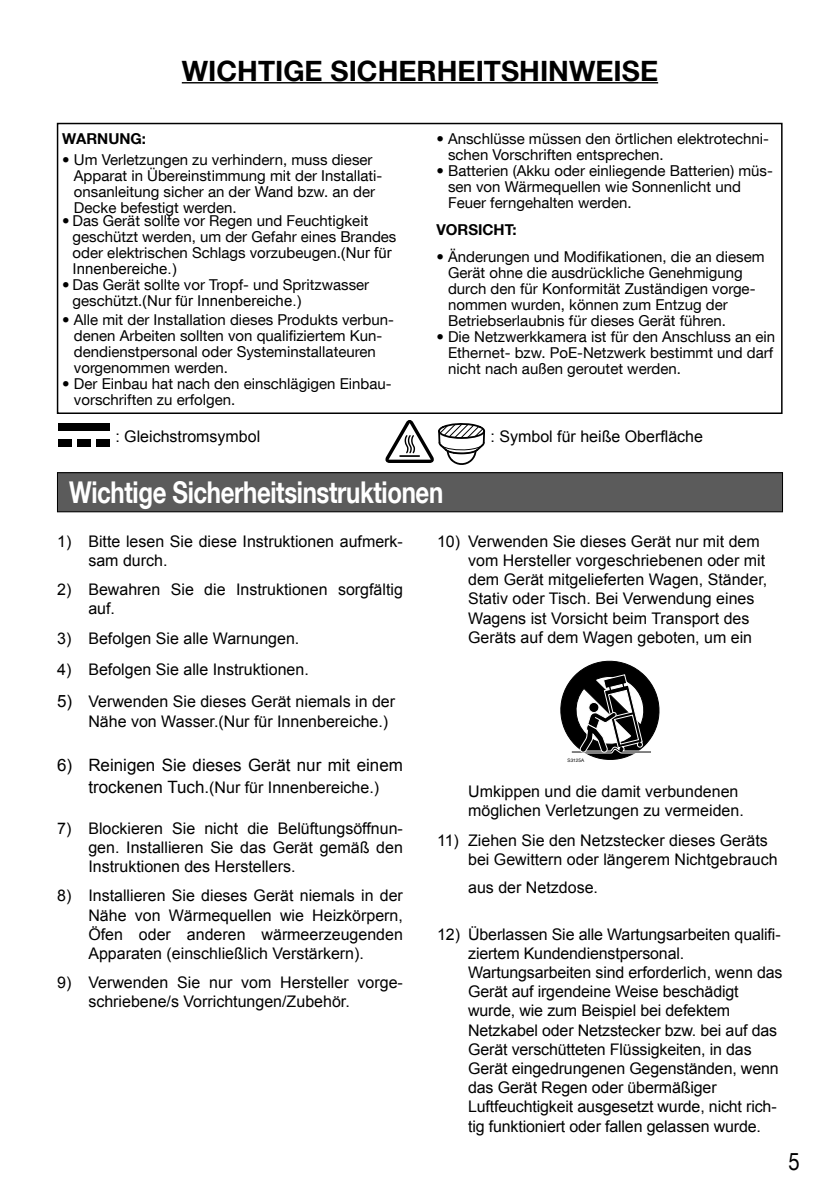
<style>
.page{position:relative;width:840px;height:1191px;background:#fff}
.page>*{position:absolute;margin:0;border:0;box-sizing:border-box;transform-origin:0 0}
.t1{font:700 30px "Helvetica Neue LT Com";letter-spacing:-.015em;color:#fff;scale:.8 1}
.t2{font:700 28px "Helvetica Neue LT Com";color:#000}
.t3{font:24px "Helvetica Neue LT Com";color:#000;scale:.85 1}
.t4{font:17px "Arial";color:#000}
.t5{font:16px/19.2px "Arial";color:#000}
.t6{font:15px/16px "Helvetica Neue LT Com";color:#000}
.t7{font:15px "Arial";color:#000}
.t8{font:700 15px "Helvetica Neue LT Com";color:#000}
.t9{font:4.8px "Helvetica Neue LT";color:#000}
.s1{font-family:"Arial"}
.s2{font-family:"Helvetica Neue LT Com"}
.s3{font-size:17px}
</style>
<div class="page">
<div style="left:57px;top:472px;width:726px;height:40px;background:#5b5b5b"></div>
<div style="left:57px;top:472px;width:726px;height:40px;border:1px solid #000"></div>
<hr style="left:182px;top:82px;width:476px;height:1px;background:#000">
<div style="left:57px;top:123px;width:726px;height:291px;border:2px solid #000"></div>
<svg style="left:560px;top:660px;width:100px;height:100px"></svg>
<div style="left:59px;top:423px;width:51px;height:7px;background:#000"></div>
<div style="left:59px;top:439px;width:13px;height:8px;background:#000"></div>
<div style="left:97px;top:439px;width:13px;height:8px;background:#000"></div>
<div style="left:78px;top:439px;width:13px;height:8px;background:#000"></div>
<svg style="left:385px;top:420px;width:101px;height:45px"></svg>
<h2 class="t2" style="left:182px;top:61px;width:478px">WICHTIGE SICHERHEITSHINWEISE</h2>
<p class="t8" style="left:62px;top:133px;width:85px">WARNUNG:</p>
<p class="t6" style="left:74px;top:154px;width:310px;text-indent:-12px">• Um Verletzungen zu verhindern, muss dieser Apparat in Übereinstimmung mit der Installati&shy;onsanleitung sicher an der Wand bzw. an der Decke befestigt werden.</p>
<p class="t6" style="left:73px;top:215px;width:325px;text-indent:-10px">• Das Gerät sollte vor Regen und Feuchtigkeit geschützt werden, um der Gefahr eines Brandes oder elektrischen Schlags vorzubeugen.<span class="s1">(Nur für</span></p>
<p class="t7" style="left:73px;top:260px;width:106px">Innenbereiche.)</p>
<p class="t6" style="left:62px;top:279px;width:308px">• Das Gerät sollte vor Tropf- und Spritzwasser</p>
<p class="t7" style="left:73px;top:292px;width:230px"><span class="s2">geschützt.</span>(Nur für Innenbereiche.)</p>
<p class="t6" style="left:74px;top:314px;width:322px;text-indent:-12px">• Alle mit der Installation dieses Produkts verbun&shy;denen Arbeiten sollten von qualifiziertem Kun&shy;dendienstpersonal oder Systeminstallateuren vorgenommen werden.</p>
<p class="t6" style="left:74px;top:378px;width:319px;text-indent:-12px">• Der Einbau hat nach den einschlägigen Einbau&shy;vorschriften zu erfolgen.</p>
<p class="t6" style="left:448px;top:132px;width:322px;text-indent:-12px">• Anschlüsse müssen den örtlichen elektrotechni&shy;schen Vorschriften entsprechen.</p>
<p class="t6" style="left:448px;top:164px;width:326px;text-indent:-12px">• Batterien (Akku oder einliegende Batterien) müs&shy;sen von Wärmequellen wie Sonnenlicht und<br>Feuer ferngehalten werden.</p>
<p class="t8" style="left:436px;top:224px;width:82px">VORSICHT:</p>
<p class="t6" style="left:448px;top:251px;width:318px;text-indent:-12px">• Änderungen und Modifikationen, die an diesem Gerät ohne die ausdrückliche Genehmigung durch den für Konformität Zuständigen vorge&shy;nommen wurden, können zum Entzug der Betriebserlaubnis für dieses Gerät führen.</p>
<p class="t6" style="left:448px;top:331px;width:329px;text-indent:-12px">• Die Netzwerkkamera ist für den Anschluss an ein<br>Ethernet- bzw. PoE-Netzwerk bestimmt und darf nicht nach außen geroutet werden.</p>
<p class="t5" style="left:115px;top:426px;width:146px">: Gleichstromsymbol</p>
<p class="t5" style="left:491px;top:426px;width:214px">: Symbol für heiße Oberfläche</p>
<h1 class="t1" style="left:69px;top:481px;width:469px">Wichtige Sicherheitsinstruktionen</h1>
<p class="t5" style="left:88px;top:531px;width:316px;text-indent:-31px">1) Bitte lesen Sie diese Instruktionen aufmerk&shy;sam durch.</p>
<p class="t5" style="left:88px;top:580px;width:316px;text-indent:-31px">2) Bewahren Sie die Instruktionen sorgfältig auf.</p>
<p class="t5" style="left:57px;top:629px;width:244px">3) Befolgen Sie alle Warnungen.</p>
<p class="t5" style="left:57px;top:659px;width:253px">4) Befolgen Sie alle Instruktionen.</p>
<p class="t5" style="left:88px;top:691px;width:308px;line-height:20px;text-indent:-31px"><span class="s3">5)</span> Verwenden Sie dieses Gerät niemals in der<br>Nähe von Wasser.(Nur für Innenbereiche.)</p>
<p class="t4" style="left:57px;top:755px;width:347px">6) Reinigen Sie dieses Gerät nur mit einem</p>
<p class="t5" style="left:88px;top:777px;width:292px"><span class="s3">trockenen Tuch.</span>(Nur für Innenbereiche.)</p>
<p class="t5" style="left:88px;top:818px;width:316px;text-align:justify;text-indent:-31px">7) Blockieren Sie nicht die Belüftungsöffnun&shy;gen. Installieren Sie das Gerät gemäß den Instruktionen des Herstellers.</p>
<p class="t5" style="left:88px;top:886px;width:316px;text-align:justify;text-indent:-31px">8) Installieren Sie dieses Gerät niemals in der Nähe von Wärmequellen wie Heizkörpern, Öfen oder anderen wärmeerzeugenden Apparaten (einschließlich Verstärkern).</p>
<p class="t5" style="left:88px;top:973px;width:316px;text-indent:-31px">9) Verwenden Sie nur vom Hersteller vorge&shy;schriebene/s Vorrichtungen/Zubehör.</p>
<p class="t5" style="left:468px;top:531px;width:301px;text-indent:-31px">10) Verwenden Sie dieses Gerät nur mit dem vom Hersteller vorgeschriebenen oder mit dem Gerät mitgelieferten Wagen, Ständer, Stativ oder Tisch. Bei Verwendung eines Wagens ist Vorsicht beim Transport des Geräts auf dem Wagen geboten, um ein</p>
<p class="t9" style="left:568px;top:758px;width:18px">S3125A</p>
<p class="t5" style="left:468px;top:781px;width:277px">Umkippen und die damit verbundenen möglichen Verletzungen zu vermeiden.</p>
<p class="t5" style="left:468px;top:830px;width:311px;text-indent:-31px">11) Ziehen Sie den Netzstecker dieses Geräts bei Gewittern oder längerem Nichtgebrauch</p>
<p class="t5" style="left:468px;top:877px;width:131px">aus der Netzdose.</p>
<p class="t5" style="left:468px;top:924px;width:316px;text-indent:-31px">12) Überlassen Sie alle Wartungsarbeiten qualifi&shy;ziertem Kundendienstpersonal.<br>Wartungsarbeiten sind erforderlich, wenn das Gerät auf irgendeine Weise beschädigt wurde, wie zum Beispiel bei defektem Netzkabel oder Netzstecker bzw. bei auf das Gerät verschütteten Flüssigkeiten, in das Gerät eingedrungenen Gegenständen, wenn das Gerät Regen oder übermäßiger Luftfeuchtigkeit ausgesetzt wurde, nicht rich&shy;tig funktioniert oder fallen gelassen wurde.</p>
<h3 class="t3" style="left:789px;top:1153px;width:15px">5</h3>
</div>
